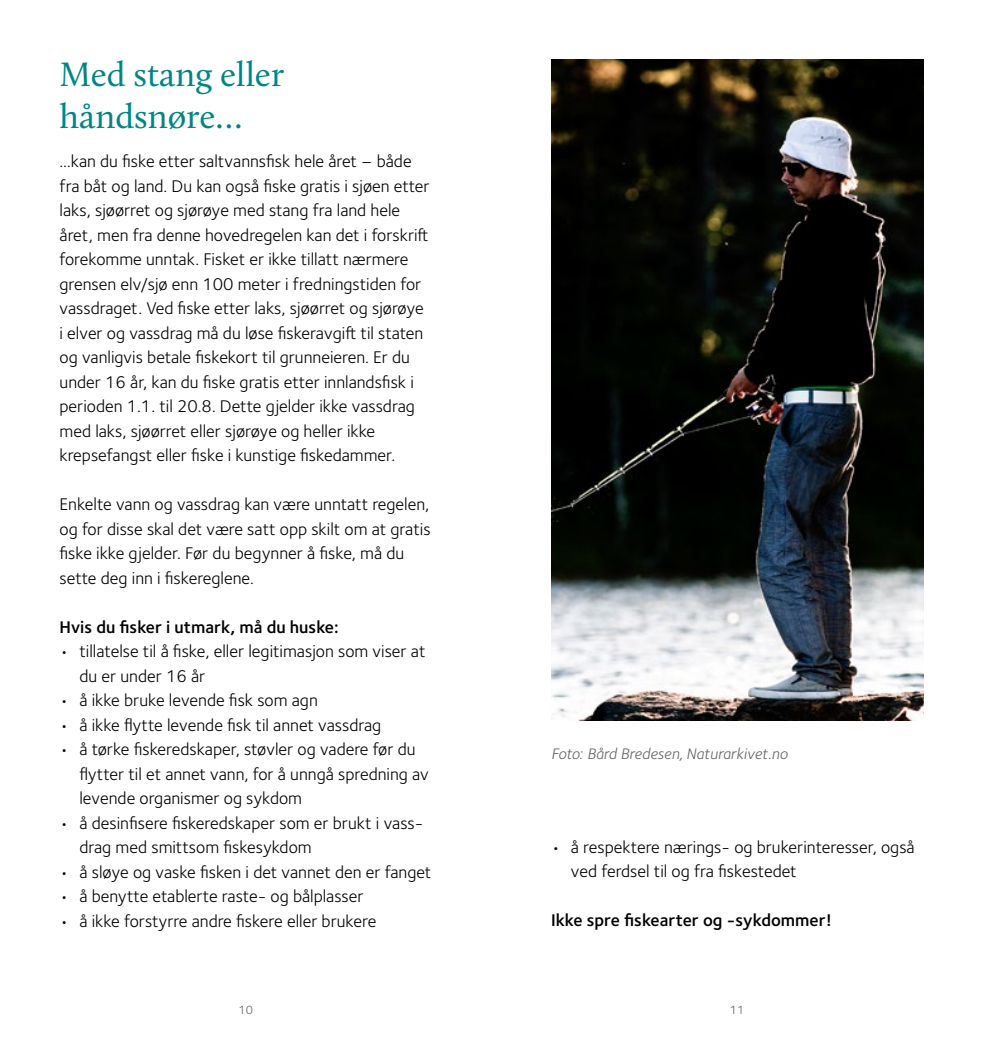
<style>
.page{position:relative;width:983px;height:1042px;background:#fff}
.page>*{position:absolute;margin:0;border:0;box-sizing:border-box;transform-origin:0 0}
.t1{font:35px/42px "Calluna";color:#008585}
.t2{font:17.5px/24.5px "Foundry Sterling";color:#000}
.t3{font:600 17.5px "Foundry Sterling";color:#000}
.t4{font:italic 15.75px "Foundry Sterling";color:#646363}
.t5{font:12.25px "Foundry Sterling";color:#646363}
</style>
<div class="page">
<img style="left:551px;top:60px;width:372px;height:661px">
<h1 class="t1" style="left:60px;top:53px;width:226px">Med stang eller håndsnøre…</h1>
<p class="t2" style="left:60px;top:149px;width:371px">…kan du fiske etter saltvannsfisk hele året – både fra båt og land. Du kan også fiske gratis i sjøen etter laks, sjøørret og sjørøye med stang fra land hele året, men fra denne hovedregelen kan det i forskrift forekomme unntak. Fisket er ikke tillatt nærmere grensen elv/sjø enn 100 meter i fredningstiden for vassdraget. Ved fiske etter laks, sjøørret og sjørøye i elver og vassdrag må du løse fiskeravgift til staten og vanligvis betale fiskekort til grunneieren. Er du under 16 år, kan du fiske gratis etter innlandsfisk i perioden 1.1. til 20.8. Dette gjelder ikke vassdrag med laks, sjøørret eller sjørøye og heller ikke krepsefangst eller fiske i kunstige fiskedammer.</p>
<p class="t2" style="left:60px;top:492px;width:372px">Enkelte vann og vassdrag kan være unntatt regelen, og for disse skal det være satt opp skilt om at gratis fiske ikke gjelder. Før du begynner å fiske, må du sette deg inn i fiskereglene.</p>
<p class="t3" style="left:60px;top:616px;width:280px">Hvis du fisker i utmark, må du huske:</p>
<p class="t2" style="left:79px;top:639px;width:347px;text-indent:-20px">• tillatelse til å fiske, eller legitimasjon som viser at du er under 16 år</p>
<p class="t2" style="left:60px;top:688px;width:260px">• å ikke bruke levende fisk som agn</p>
<p class="t2" style="left:60px;top:713px;width:323px">• å ikke flytte levende fisk til annet vassdrag</p>
<p class="t2" style="left:79px;top:737px;width:351px;text-indent:-20px">• å tørke fiskeredskaper, støvler og vadere før du flytter til et annet vann, for å unngå spredning av levende organismer og sykdom</p>
<p class="t2" style="left:79px;top:811px;width:345px;text-indent:-20px">• å desinfisere fiskeredskaper som er brukt i vass&shy;drag med smittsom fiskesykdom</p>
<p class="t2" style="left:60px;top:860px;width:373px">• å sløye og vaske fisken i det vannet den er fanget</p>
<p class="t2" style="left:60px;top:884px;width:305px">• å benytte etablerte raste- og bålplasser</p>
<p class="t2" style="left:60px;top:909px;width:318px">• å ikke forstyrre andre fiskere eller brukere</p>
<p class="t4" style="left:551px;top:744px;width:238px">Foto: Bård Bredesen, Naturarkivet.no</p>
<p class="t2" style="left:570px;top:835px;width:345px;text-indent:-20px">• å respektere nærings- og brukerinteresser, også ved ferdsel til og fra fiskestedet</p>
<p class="t3" style="left:551px;top:910px;width:282px">Ikke spre fiskearter og -sykdommer!</p>
<p class="t5" style="left:238px;top:1003px;width:16px">10</p>
<p class="t5" style="left:729px;top:1003px;width:16px">11</p>
</div>
